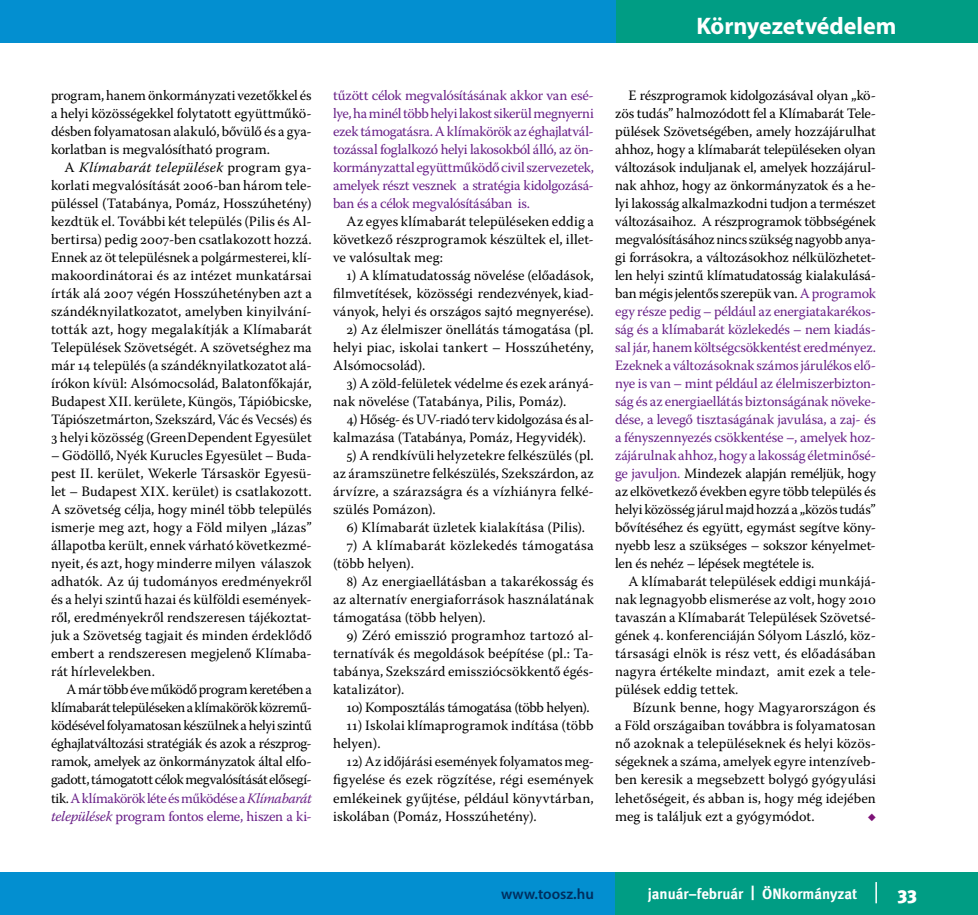
<style>
.page{position:relative;width:978px;height:915px;background:#fff}
.page>*{position:absolute;margin:0;border:0;box-sizing:border-box;transform-origin:0 0}
.t1{font:700 24px "Myriad Pro";letter-spacing:-.005em;color:#fff}
.t2{font:900 18.45px "Meta";color:#fff}
.t3{font:700 15px "Meta";color:#fff}
.t4{font:600 15px "Myriad Pro";color:#002e5e}
.t5{font:14.25px/18px "Warnock Pro";letter-spacing:.005em;color:#000;text-align:justify}
.t6{font:14.25px/18px "Warnock Pro";letter-spacing:-.025em;color:#692188;text-align:justify}
.t7{font:14.25px "Warnock Pro";letter-spacing:-.025em;color:#000}
.s1{font-style:italic}
.s2{color:#692188}
.s3{font-style:italic;color:#692188}
</style>
<div class="page">
<div style="left:0;top:872px;width:615px;height:42px;background:#038fd0"></div>
<div style="left:615px;top:872px;width:363px;height:42px;background:#009d84"></div>
<div style="left:615px;top:0;width:363px;height:43px;background:#009d84"></div>
<hr style="left:875px;top:881px;width:2px;height:22px;background:#fff">
<div style="left:0;top:0;width:615px;height:43px;background:#038fd0"></div>
<p class="t5" style="left:51px;top:86px;width:262px">program, hanem önkormányzati vezetőkkel és a helyi közösségekkel folytatott együttműkö&shy;désben folyamatosan alakuló, bővülő és a gya&shy;korlatban is megvalósítható program.</p>
<p class="t5" style="left:51px;top:158px;width:262px;text-indent:13px">A <span class="s1">Klímabarát települések</span> program gya&shy;korlati megvalósítását 2006-ban három tele&shy;püléssel (Tatabánya, Pomáz, Hosszúhetény) kezdtük el. További két település (Pilis és Al&shy;bertirsa) pedig 2007-ben csatlakozott hozzá.<br>Ennek az öt településnek a polgármesterei, klí&shy;makoordinátorai és az intézet munkatársai írták alá 2007 végén Hosszúhetényben azt a szándéknyilatkozatot, amelyben kinyilvání&shy;tották azt, hogy megalakítják a Klímabarát Települések Szövetségét. A szövetséghez ma már 14 település (a szándéknyilatkozatot alá&shy;írókon kívül: Alsómocsolád, Balatonfőkajár, Budapest XII. kerülete, Küngös, Tápióbicske, Tápiószetmárton, Szekszárd, Vác és Vecsés) és 3 helyi közösség (GreenDependent Egyesület</p>
<p class="t5" style="left:51px;top:446px;width:262px">– Gödöllő, Nyék Kurucles Egyesület – Buda&shy;pest II. kerület, Wekerle Társaskör Egyesü&shy;let – Budapest XIX. kerület) is csatlakozott.<br>A szövetség célja, hogy minél több település ismerje meg azt, hogy a Föld milyen „lázas” állapotba került, ennek várható következmé&shy;nyeit, és azt, hogy minderre milyen válaszok adhatók. Az új tudományos eredményekről és a helyi szintű hazai és külföldi események&shy;ről, eredményekről rendszeresen tájékoztat&shy;juk a Szövetség tagjait és minden érdeklődő embert a rendszeresen megjelenő Klímaba&shy;rát hírlevelekben.</p>
<p class="t5" style="left:51px;top:680px;width:262px;text-indent:16px">A már több éve működő program keretében a klímabarát településeken a klímakörök közremű&shy;ködésével folyamatosan készülnek a helyi szintű éghajlatváltozási stratégiák és azok a részprog&shy;ramok, amelyek az önkormányzatok által elfo&shy;gadott, támogatott célok megvalósítását elősegí&shy;tik. <span class="s2">A klímakörök léte és működése a</span> <span class="s3">Klímabarát települések</span> <span class="s2">program fontos eleme, hiszen a ki-</span></p>
<p class="t6" style="left:333px;top:86px;width:262px">tűzött célok megvalósításának akkor van esé&shy;lye, ha minél több helyi lakost sikerül megnyerni ezek támogatásra. A klímakörök az éghajlatvál&shy;tozással foglalkozó helyi lakosokból álló, az ön&shy;kormányzattal együttműködő civil szervezetek, amelyek részt vesznek a stratégia kidolgozásá&shy;ban és a célok megvalósításában is.</p>
<p class="t5" style="left:333px;top:212px;width:262px;text-indent:14px">Az egyes klímabarát településeken eddig a következő részprogramok készültek el, illet&shy;ve valósultak meg:</p>
<p class="t5" style="left:333px;top:266px;width:262px;text-indent:13px">1) A klímatudatosság növelése (előadások, filmvetítések, közösségi rendezvények, kiad&shy;ványok, helyi és országos sajtó megnyerése).</p>
<p class="t5" style="left:333px;top:320px;width:262px;text-indent:13px">2) Az élelmiszer önellátás támogatása (pl. helyi piac, iskolai tankert – Hosszúhetény, Alsómocsolád).</p>
<p class="t5" style="left:333px;top:374px;width:262px;text-indent:14px">3) A zöld-felületek védelme és ezek arányá&shy;nak növelése (Tatabánya, Pilis, Pomáz).</p>
<p class="t5" style="left:333px;top:410px;width:262px;text-indent:14px">4) Hőség- és UV-riadó terv kidolgozása és al&shy;kalmazása (Tatabánya, Pomáz, Hegyvidék).</p>
<p class="t5" style="left:333px;top:446px;width:262px;text-indent:14px">5) A rendkívüli helyzetekre felkészülés (pl. az áramszünetre felkészülés, Szekszárdon, az árvízre, a szárazságra és a vízhiányra felké&shy;szülés Pomázon).</p>
<p class="t5" style="left:347px;top:518px;width:240px">6) Klímabarát üzletek kialakítása (Pilis).</p>
<p class="t5" style="left:333px;top:536px;width:262px;text-indent:14px">7) A klímabarát közlekedés támogatása (több helyen).</p>
<p class="t5" style="left:333px;top:572px;width:262px;text-indent:13px">8) Az energiaellátásban a takarékosság és az alternatív energiaforrások használatának támogatása (több helyen).</p>
<p class="t5" style="left:333px;top:626px;width:262px;text-indent:14px">9) Zéró emisszió programhoz tartozó al&shy;ternatívák és megoldások beépítése (pl.: Ta&shy;tabánya, Szekszárd emissziócsökkentő égés&shy;katalizátor).</p>
<p class="t7" style="left:347px;top:699px;width:245px">10) Komposztálás támogatása (több helyen).</p>
<p class="t5" style="left:333px;top:716px;width:262px;text-indent:14px">11) Iskolai klímaprogramok indítása (több helyen).</p>
<p class="t5" style="left:333px;top:752px;width:262px;text-indent:14px">12) Az időjárási események folyamatos meg&shy;figyelése és ezek rögzítése, régi események emlékeinek gyűjtése, például könyvtárban, iskolában (Pomáz, Hosszúhetény).</p>
<h1 class="t1" style="left:696px;top:12px;width:202px">Környezetvédelem</h1>
<p class="t5" style="left:615px;top:86px;width:262px;text-indent:13px">E részprogramok kidolgozásával olyan „kö&shy;zös tudás” halmozódott fel a Klímabarát Tele&shy;pülések Szövetségében, amely hozzájárulhat ahhoz, hogy a klímabarát településeken olyan változások induljanak el, amelyek hozzájárul&shy;nak ahhoz, hogy az önkormányzatok és a he&shy;lyi lakosság alkalmazkodni tudjon a természet változásaihoz. A részprogramok többségének megvalósításához nincs szükség nagyobb anya&shy;gi forrásokra, a változásokhoz nélkülözhetet&shy;len helyi szintű klímatudatosság kialakulásá&shy;ban mégis jelentős szerepük van. <span class="s2">A programok egy része pedig – például az energiatakarékos&shy;ság és a klímabarát közlekedés – nem kiadás&shy;sal jár, hanem költségcsökkentést eredményez.<br>Ezeknek a változásoknak számos járulékos elő&shy;nye is van – mint például az élelmiszerbizton&shy;ság és az energiaellátás biztonságának növeke&shy;dése, a levegő tisztaságának javulása, a zaj- és a fényszennyezés csökkentése –, amelyek hoz&shy;zájárulnak ahhoz, hogy a lakosság életminősé&shy;ge javuljon.</span> Mindezek alapján reméljük, hogy az elkövetkező években egyre több település és helyi közösség járul majd hozzá a „közös tudás” bővítéséhez és együtt, egymást segítve kön - nyebb lesz a szükséges – sokszor kényelmet&shy;len és nehéz – lépések megtétele is.</p>
<p class="t5" style="left:615px;top:572px;width:262px;text-indent:13px">A klímabarát települések eddigi munkájá&shy;nak legnagyobb elismerése az volt, hogy 2010 tavaszán a Klímabarát Települések Szövetsé&shy;gének 4. konferenciáján Sólyom László, köz&shy;társasági elnök is rész vett, és előadásában nagyra értékelte mindazt, amit ezek a tele&shy;pülések eddig tettek.</p>
<p class="t5" style="left:615px;top:698px;width:262px;text-indent:18px">Bízunk benne, hogy Magyarországon és a Föld országaiban továbbra is folyamatosan nő azoknak a településeknek és helyi közös&shy;ségeknek a száma, amelyek egyre intenzíveb&shy;ben keresik a megsebzett bolygó gyógyulási lehetőségeit, és abban is, hogy még idejében meg is találjuk ezt a gyógymódot.</p>
<p class="t4" style="left:501px;top:885px;width:94px">www.toosz.hu</p>
<p class="t3" style="left:648px;top:880px;width:211px">január–február | ÖNkormányzat</p>
<p class="t2" style="left:897px;top:877px;width:21px">33</p>
</div>
